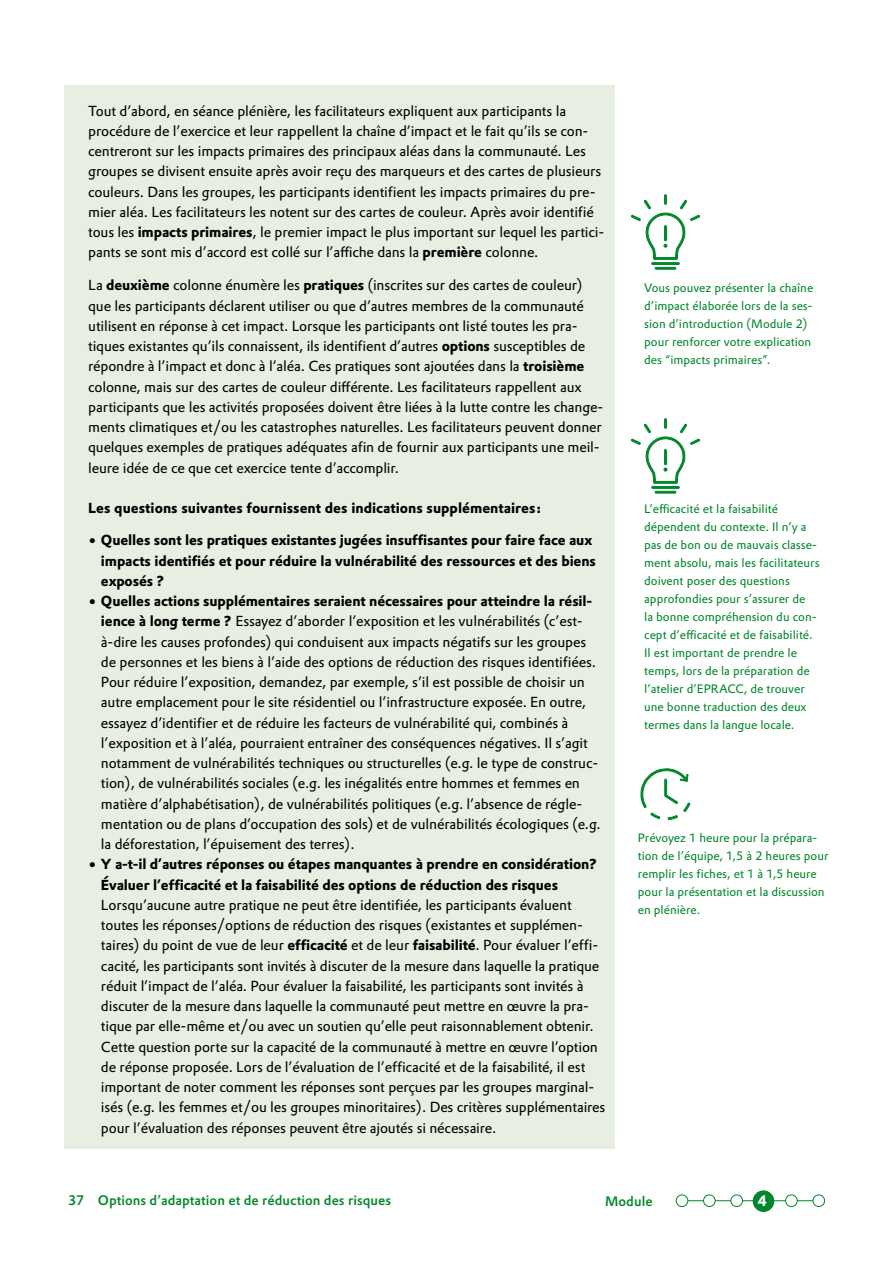
<style>
.page{position:relative;width:893px;height:1263px;background:#fff}
.page>*{position:absolute;margin:0;border:0;box-sizing:border-box;transform-origin:0 0}
.t1{font:700 15px "Evonik Prokyon";color:#fff}
.t2{font:14.25px/20.2px "Evonik Prokyon";letter-spacing:-.01em;color:#000}
.t3{font:700 14.25px/20.2px "Evonik Prokyon";letter-spacing:-.01em;color:#000}
.t4{font:500 13.5px "Evonik Prokyon";color:#00872b}
.t5{font:12px/18px "Evonik Prokyon";color:#00872b}
.s1{font-weight:700}
</style>
<div class="page">
<div style="left:64px;top:85px;width:550px;height:1063px;background:#e6efe1"></div>
<div style="left:651px;top:262px;width:28px;height:3px;border:1px solid #00872b"></div>
<div style="left:655px;top:267px;width:21px;height:2px;border:1px solid #00872b"></div>
<svg style="left:631px;top:195px;width:69px;height:69px"></svg>
<div style="left:651px;top:486px;width:28px;height:3px;border:1px solid #00872b"></div>
<div style="left:655px;top:491px;width:21px;height:2px;border:1px solid #00872b"></div>
<svg style="left:631px;top:418px;width:69px;height:66px"></svg>
<svg style="left:641px;top:768px;width:49px;height:52px"></svg>
<hr style="left:684px;top:1200px;width:136px;height:1px;background:#00872b">
<div style="left:676px;top:1195px;width:12px;height:11px;background:#fff;border-radius:50%"></div>
<div style="left:676px;top:1194px;width:12px;height:13px;border:1px solid #00872b;border-radius:50%"></div>
<div style="left:703px;top:1195px;width:12px;height:11px;background:#fff;border-radius:50%"></div>
<div style="left:703px;top:1194px;width:12px;height:13px;border:1px solid #00872b;border-radius:50%"></div>
<div style="left:731px;top:1195px;width:11px;height:11px;background:#fff;border-radius:50%"></div>
<div style="left:730px;top:1194px;width:13px;height:13px;border:1px solid #00872b;border-radius:50%"></div>
<div style="left:786px;top:1195px;width:11px;height:11px;background:#fff;border-radius:50%"></div>
<div style="left:785px;top:1194px;width:13px;height:13px;border:1px solid #00872b;border-radius:50%"></div>
<div style="left:813px;top:1195px;width:12px;height:11px;background:#fff;border-radius:50%"></div>
<div style="left:813px;top:1194px;width:12px;height:13px;border:1px solid #00872b;border-radius:50%"></div>
<div style="left:753px;top:1191px;width:21px;height:20px;background:#00872b;border-radius:50%"></div>
<div style="left:753px;top:1190px;width:21px;height:22px;border:1px solid #00872b;border-radius:50%"></div>
<p class="t2" style="left:88px;top:99px;width:517px">Tout d’abord, en séance plénière, les facilitateurs expliquent aux participants la procédure de l’exercice et leur rappellent la chaîne d’impact et le fait qu’ils se con&shy;centreront sur les impacts primaires des principaux aléas dans la communauté. Les groupes se divisent ensuite après avoir reçu des marqueurs et des cartes de plusieurs couleurs. Dans les groupes, les participants identifient les impacts primaires du pre&shy;mier aléa. Les facilitateurs les notent sur des cartes de couleur. Après avoir identifié tous les <span class="s1">impacts primaires</span>, le premier impact le plus important sur lequel les partici&shy;pants se sont mis d’accord est collé sur l’affiche dans la <span class="s1">première</span> colonne.</p>
<p class="t2" style="left:88px;top:274px;width:517px">La <span class="s1">deuxième</span> colonne énumère les <span class="s1">pratiques</span> (inscrites sur des cartes de couleur) que les participants déclarent utiliser ou que d’autres membres de la communauté utilisent en réponse à cet impact. Lorsque les participants ont listé toutes les pra&shy;tiques existantes qu’ils connaissent, ils identifient d’autres <span class="s1">options</span> susceptibles de répondre à l’impact et donc à l’aléa. Ces pratiques sont ajoutées dans la <span class="s1">troisième </span>colonne, mais sur des cartes de couleur différente. Les facilitateurs rappellent aux participants que les activités proposées doivent être liées à la lutte contre les change&shy;ments climatiques et/ou les catastrophes naturelles. Les facilitateurs peuvent donner quelques exemples de pratiques adéquates afin de fournir aux participants une meil&shy;leure idée de ce que cet exercice tente d’accomplir.</p>
<p class="t3" style="left:88px;top:497px;width:455px">Les questions suivantes fournissent des indications supplémentaires:</p>
<p class="t3" style="left:101px;top:529px;width:496px;text-indent:-13px">• Quelles sont les pratiques existantes jugées insuffisantes pour faire face aux impacts identifiés et pour réduire la vulnérabilité des ressources et des biens exposés ?</p>
<p class="t2" style="left:101px;top:590px;width:501px;text-indent:-13px"><span class="s1">• Quelles actions supplémentaires seraient nécessaires pour atteindre la résil&shy;ience à long terme ?</span> Essayez d’aborder l’exposition et les vulnérabilités (c’est&shy;à-dire les causes profondes) qui conduisent aux impacts négatifs sur les groupes de personnes et les biens à l’aide des options de réduction des risques identifiées.<br>Pour réduire l’exposition, demandez, par exemple, s’il est possible de choisir un autre emplacement pour le site résidentiel ou l’infrastructure exposée. En outre, essayez d’identifier et de réduire les facteurs de vulnérabilité qui, combinés à l’exposition et à l’aléa, pourraient entraîner des conséquences négatives. Il s’agit notamment de vulnérabilités techniques ou structurelles (e.g. le type de construc&shy;tion), de vulnérabilités sociales (e.g. les inégalités entre hommes et femmes en matière d’alphabétisation), de vulnérabilités politiques (e.g. l’absence de régle&shy;mentation ou de plans d’occupation des sols) et de vulnérabilités écologiques (e.g. la déforestation, l’épuisement des terres).</p>
<p class="t3" style="left:101px;top:853px;width:498px;text-indent:-13px">• Y a-t-il d’autres réponses ou étapes manquantes à prendre en considération?<br>Évaluer l’efficacité et la faisabilité des options de réduction des risques</p>
<p class="t2" style="left:101px;top:894px;width:506px">Lorsqu’aucune autre pratique ne peut être identifiée, les participants évaluent toutes les réponses/options de réduction des risques (existantes et supplémen&shy;taires) du point de vue de leur <span class="s1">efficacité</span> et de leur <span class="s1">faisabilité</span>. Pour évaluer l’effi&shy;cacité, les participants sont invités à discuter de la mesure dans laquelle la pratique réduit l’impact de l’aléa. Pour évaluer la faisabilité, les participants sont invités à discuter de la mesure dans laquelle la communauté peut mettre en œuvre la pra&shy;tique par elle-même et/ou avec un soutien qu’elle peut raisonnablement obtenir.<br>Cette question porte sur la capacité de la communauté à mettre en œuvre l’option de réponse proposée. Lors de l’évaluation de l’efficacité et de la faisabilité, il est important de noter comment les réponses sont perçues par les groupes marginal&shy;isés (e.g. les femmes et/ou les groupes minoritaires). Des critères supplémentaires pour l’évaluation des réponses peuvent être ajoutés si nécessaire.</p>
<p class="t5" style="left:644px;top:278px;width:171px">Vous pouvez présenter la chaîne d’impact élaborée lors de la ses&shy;sion d’introduction (Module 2) pour renforcer votre explication des “impacts primaires”.</p>
<p class="t5" style="left:644px;top:499px;width:177px">L’efficacité et la faisabilité dépendent du contexte. Il n’y a pas de bon ou de mauvais classe&shy;ment absolu, mais les facilitateurs doivent poser des questions approfondies pour s’assurer de<br>la bonne compréhension du con&shy;cept d’efficacité et de faisabilité.<br>Il est important de prendre le temps, lors de la préparation de l’atelier d’EPRACC, de trouver une bonne traduction des deux termes dans la langue locale.</p>
<p class="t5" style="left:638px;top:828px;width:192px">Prévoyez 1 heure pour la prépara&shy;tion de l’équipe, 1,5 à 2 heures pour remplir les fiches, et 1 à 1,5 heure pour la présentation et la discussion en plénière.</p>
<p class="t4" style="left:68px;top:1189px;width:325px">37 Options d’adaptation et de réduction des risques</p>
<p class="t4" style="left:605px;top:1190px;width:49px">Module</p>
<p class="t1" style="left:758px;top:1188px;width:11px">4</p>
</div>
